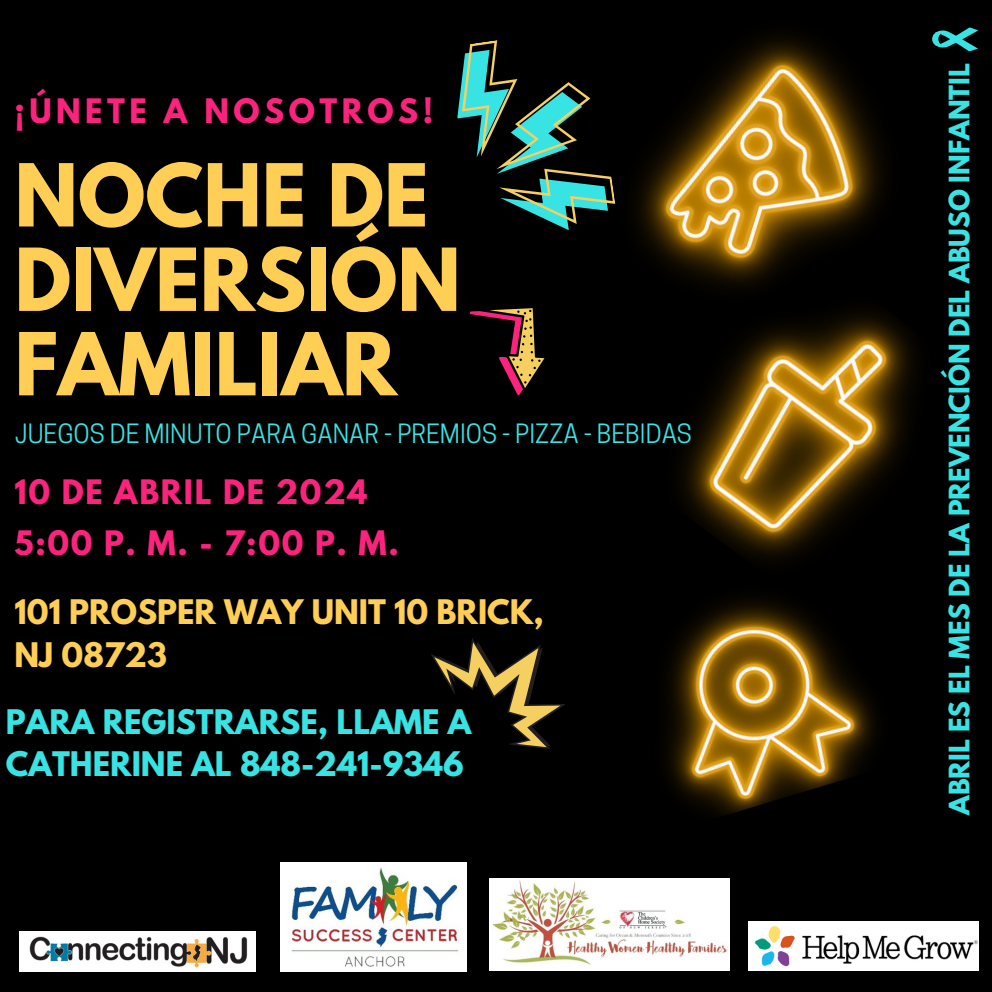
<style>
.page{position:relative;width:992px;height:992px;background:#000}
.page>*{position:absolute;margin:0;border:0;box-sizing:border-box;transform-origin:0 0}
.t1{font:700 76.75px/84.5px "League Spartan";color:#ffce54}
.t2{font:700 30px/41.2px "League Spartan";color:#38e3e3}
.t3{font:700 30px/43px "League Spartan";color:#ffce54}
.t4{font:700 29.75px "League Spartan";letter-spacing:.055em;color:#fc237e}
.t5{font:700 29.75px "League Spartan";letter-spacing:.15em;color:#fc237e}
.t6{font:25px "Cooper Hewitt";color:#38e3e3}
.t7{font:700 25px "League Spartan";color:#38e3e3}
</style>
<div class="page">
<svg style="left:955px;top:27px;width:23px;height:25px"></svg>
<img style="left:19px;top:932px;width:237px;height:39px">
<img style="left:748px;top:922px;width:231px;height:48px">
<img style="left:489px;top:878px;width:240px;height:92px">
<img style="left:280px;top:863px;width:186px;height:108px">
<svg style="left:457px;top:40px;width:128px;height:190px"></svg>
<svg style="left:469px;top:308px;width:76px;height:87px"></svg>
<img style="left:585px;top:30px;width:370px;height:206px">
<img style="left:643px;top:236px;width:272px;height:321px">
<img style="left:667px;top:557px;width:209px;height:259px">
<svg style="left:431px;top:638px;width:134px;height:111px"></svg>
<p class="t5" style="left:15px;top:96px;width:420px">¡ÚNETE A NOSOTROS!</p>
<p class="t1" style="left:15px;top:163px;width:448px">NOCHE DE<br>DIVERSIÓN<br>FAMILIAR</p>
<p class="t6" style="left:15px;top:424px;width:678px">JUEGOS DE MINUTO PARA GANAR - PREMIOS - PIZZA - BEBIDAS</p>
<p class="t4" style="left:15px;top:477px;width:354px">10 DE ABRIL DE 2024</p>
<h2 class="t4" style="left:15px;top:528px;width:386px">5:00 P. M. - 7:00 P. M.</h2>
<p class="t3" style="left:15px;top:594px;width:531px">101 PROSPER WAY UNIT 10 BRICK,<br>NJ 08723</p>
<h2 class="t2" style="left:6px;top:705px;width:467px">PARA REGISTRARSE, LLAME A<br>CATHERINE AL 848-241-9346</h2>
<p class="t7" style="left:947px;top:815px;width:753px;rotate:-90deg">ABRIL ES EL MES DE LA PREVENCIÓN DEL ABUSO INFANTIL</p>
</div>
